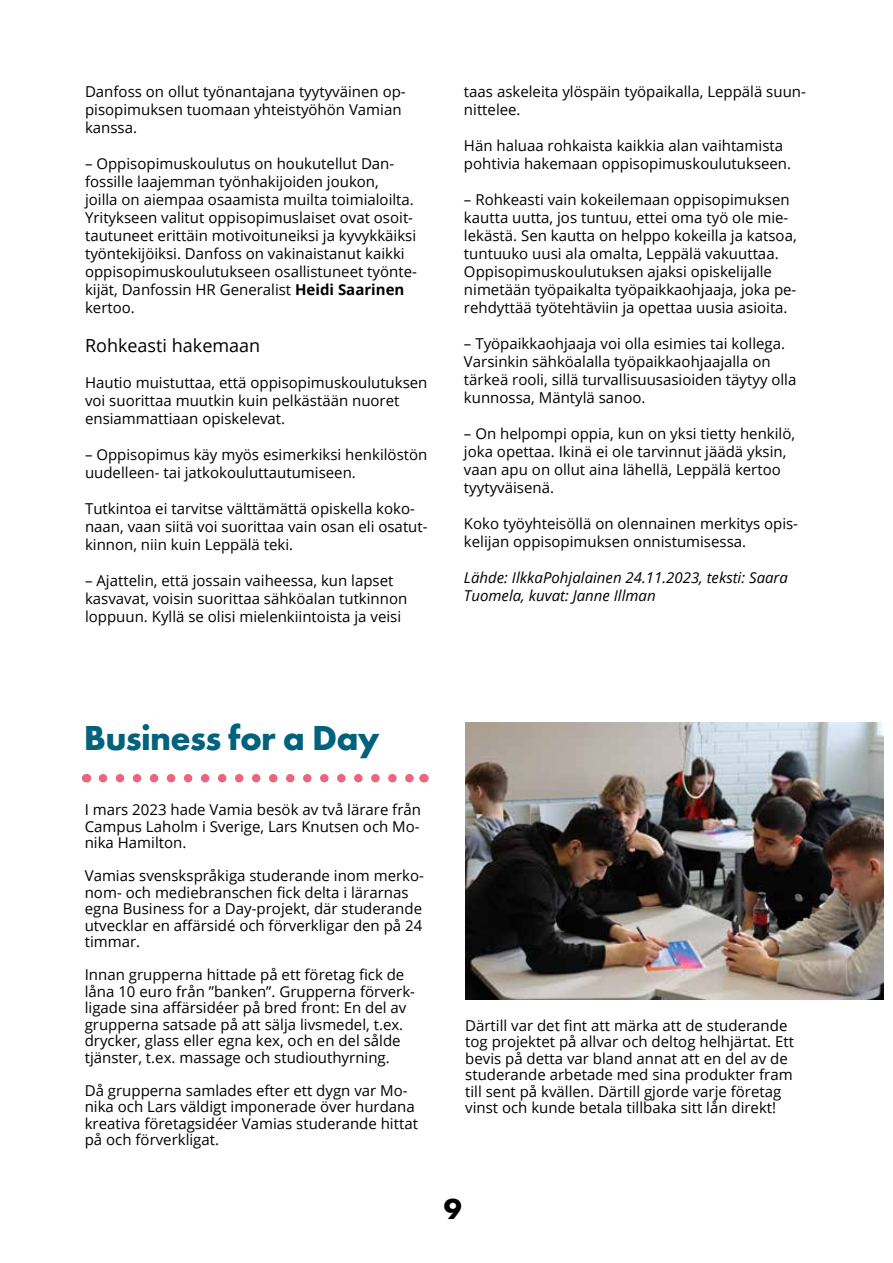
<style>
.page{position:relative;width:893px;height:1263px;background:#fff}
.page>*{position:absolute;margin:0;border:0;box-sizing:border-box;transform-origin:0 0}
.t1{font:700 36px "Futura PT";letter-spacing:-.02em;color:#00627d}
.t2{font:700 30px "Futura PT";color:#000}
.t3{font:18px "Open Sans";color:#000}
.t4{font:15px/18px "Open Sans";color:#000}
.t5{font:italic 15px/18px "Open Sans";color:#000}
.s1{font-weight:700}
</style>
<div class="page">
<svg style="left:103px;top:774px;width:311px;height:8px"></svg>
<img style="left:465px;top:722px;width:418px;height:277px">
<p class="t4" style="left:85px;top:82px;width:322px">Danfoss on ollut työnantajana tyytyväinen op&shy;pisopimuksen tuomaan yhteistyöhön Vamian kanssa.</p>
<p class="t4" style="left:85px;top:154px;width:333px">– Oppisopimuskoulutus on houkutellut Dan&shy;fossille laajemman työnhakijoiden joukon,<br>joilla on aiempaa osaamista muilta toimialoilta.<br>Yritykseen valitut oppisopimuslaiset ovat osoit&shy;tautuneet erittäin motivoituneiksi ja kyvykkäiksi työntekijöiksi. Danfoss on vakinaistanut kaikki oppisopimuskoulutukseen osallistuneet työnte&shy;kijät, Danfossin HR Generalist <span class="s1">Heidi Saarinen </span>kertoo.</p>
<p class="t3" style="left:85px;top:333px;width:177px">Rohkeasti hakemaan</p>
<p class="t4" style="left:85px;top:373px;width:344px">Hautio muistuttaa, että oppisopimuskoulutuksen voi suorittaa muutkin kuin pelkästään nuoret ensiammattiaan opiskelevat.</p>
<p class="t4" style="left:85px;top:445px;width:344px">– Oppisopimus käy myös esimerkiksi henkilöstön uudelleen- tai jatkokouluttautumiseen.</p>
<p class="t4" style="left:85px;top:499px;width:344px">Tutkintoa ei tarvitse välttämättä opiskella koko&shy;naan, vaan siitä voi suorittaa vain osan eli osatut&shy;kinnon, niin kuin Leppälä teki.</p>
<p class="t4" style="left:85px;top:571px;width:324px">– Ajattelin, että jossain vaiheessa, kun lapset kasvavat, voisin suorittaa sähköalan tutkinnon loppuun. Kyllä se olisi mielenkiintoista ja veisi</p>
<p class="t4" style="left:464px;top:82px;width:343px">taas askeleita ylöspäin työpaikalla, Leppälä suun&shy;nittelee.</p>
<p class="t4" style="left:464px;top:136px;width:329px">Hän haluaa rohkaista kaikkia alan vaihtamista pohtivia hakemaan oppisopimuskoulutukseen.</p>
<p class="t4" style="left:464px;top:190px;width:334px">– Rohkeasti vain kokeilemaan oppisopimuksen kautta uutta, jos tuntuu, ettei oma työ ole mie&shy;lekästä. Sen kautta on helppo kokeilla ja katsoa, tuntuuko uusi ala omalta, Leppälä vakuuttaa.<br>Oppisopimuskoulutuksen ajaksi opiskelijalle nimetään työpaikalta työpaikkaohjaaja, joka pe&shy;rehdyttää työtehtäviin ja opettaa uusia asioita.</p>
<p class="t4" style="left:464px;top:334px;width:334px">– Työpaikkaohjaaja voi olla esimies tai kollega.<br>Varsinkin sähköalalla työpaikkaohjaajalla on tärkeä rooli, sillä turvallisuusasioiden täytyy olla kunnossa, Mäntylä sanoo.</p>
<p class="t4" style="left:464px;top:424px;width:333px">– On helpompi oppia, kun on yksi tietty henkilö, joka opettaa. Ikinä ei ole tarvinnut jäädä yksin, vaan apu on ollut aina lähellä, Leppälä kertoo tyytyväisenä.</p>
<p class="t4" style="left:464px;top:514px;width:336px">Koko työyhteisöllä on olennainen merkitys opis&shy;kelijan oppisopimuksen onnistumisessa.</p>
<p class="t5" style="left:464px;top:568px;width:326px">Lähde: IlkkaPohjalainen 24.11.2023, teksti: Saara<br>Tuomela, kuvat: Janne Illman</p>
<h1 class="t1" style="left:84px;top:715px;width:297px">Business for a Day</h1>
<p class="t4" style="left:85px;top:801px;width:338px;line-height:16.5px;text-align:justify">I mars 2023 hade Vamia besök av två lärare från Campus Laholm i Sverige, Lars Knutsen och Mo&shy;nika Hamilton.</p>
<p class="t4" style="left:85px;top:867px;width:341px;line-height:16.5px">Vamias svenskspråkiga studerande inom merko&shy;nom- och mediebranschen fick delta i lärarnas egna Business for a Day-projekt, där studerande utvecklar en affärsidé och förverkligar den på 24 timmar.</p>
<p class="t4" style="left:85px;top:966px;width:332px;line-height:16.5px">Innan grupperna hittade på ett företag fick de låna 10 euro från ”banken”. Grupperna förverk&shy;ligade sina affärsidéer på bred front: En del av grupperna satsade på att sälja livsmedel, t.ex. drycker, glass eller egna kex, och en del sålde tjänster, t.ex. massage och studiouthyrning.</p>
<p class="t4" style="left:85px;top:1082px;width:335px;line-height:16.5px">Då grupperna samlades efter ett dygn var Mo&shy;nika och Lars väldigt imponerade över hurdana kreativa företagsidéer Vamias studerande hittat på och förverkligat.</p>
<p class="t4" style="left:465px;top:1016px;width:330px;line-height:16.5px">Därtill var det fint att märka att de studerande tog projektet på allvar och deltog helhjärtat. Ett bevis på detta var bland annat att en del av de studerande arbetade med sina produkter fram till sent på kvällen. Därtill gjorde varje företag vinst och kunde betala tillbaka sitt lån direkt!</p>
<h2 class="t2" style="left:444px;top:1189px;width:19px">9</h2>
</div>
